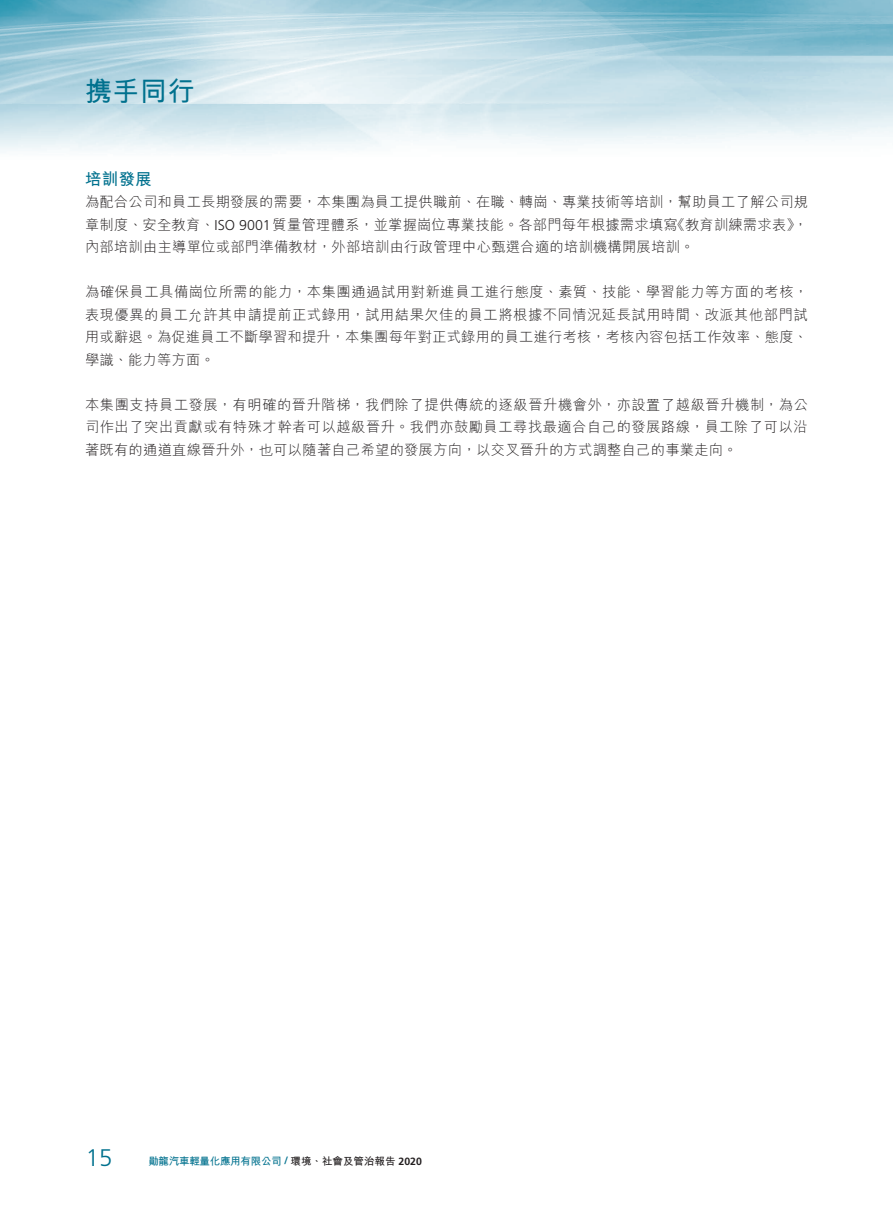
<style>
.page{position:relative;width:893px;height:1212px;background:#fff}
.page>*{position:absolute;margin:0;border:0;box-sizing:border-box;transform-origin:0 0}
.t1{font:700 27px "M Hei HK";color:#00718e}
.t2{font:300 24px "Frutiger LT Std";color:#00718e}
._01_H1{font:700 16.5px "M Hei HK";color:#00718e}
._00_txt{font:300 14.25px/22.5px "M Hei HK";letter-spacing:.02em;color:#231f20;text-align:justify}
.t3{font:700 10.5px "M Hei HK";letter-spacing:-.025em;color:#00718e}
.s1{font-family:"Frutiger LT Std"}
.s2{color:#231f20}
.s3{font-family:"Frutiger LT Std";color:#231f20}
</style>
<div class="page">
<img style="left:0;top:0;width:893px;height:152px">
<p class="t1" style="left:85px;top:71px;width:111px">携手同行</p>
<p class="_01_H1" style="left:85px;top:167px;width:68px">培訓發展</p>
<p class="_00_txt" style="left:85px;top:191px;width:725px">為配合公司和員工長期發展的需要，本集團為員工提供職前、在職、轉崗、專業技術等培訓，幫助員工了解公司規章制度、安全教育、<span class="s1">ISO 9001</span>質量管理體系，並掌握崗位專業技能。各部門每年根據需求填寫《教育訓練需求表》，內部培訓由主導單位或部門準備教材，外部培訓由行政管理中心甄選合適的培訓機構開展培訓。</p>
<p class="_00_txt" style="left:85px;top:281px;width:724px">為確保員工具備崗位所需的能力，本集團通過試用對新進員工進行態度、素質、技能、學習能力等方面的考核，表現優異的員工允許其申請提前正式錄用，試用結果欠佳的員工將根據不同情況延長試用時間、改派其他部門試用或辭退。為促進員工不斷學習和提升，本集團每年對正式錄用的員工進行考核，考核內容包括工作效率、態度、學識、能力等方面。</p>
<p class="_00_txt" style="left:85px;top:393px;width:724px">本集團支持員工發展，有明確的晉升階梯，我們除了提供傳統的逐級晉升機會外，亦設置了越級晉升機制，為公司作出了突出貢獻或有特殊才幹者可以越級晉升。我們亦鼓勵員工尋找最適合自己的發展路線，員工除了可以沿著既有的通道直線晉升外，也可以隨著自己希望的發展方向，以交叉晉升的方式調整自己的事業走向。</p>
<h2 class="t2" style="left:86px;top:1144px;width:28px">15</h2>
<p class="t3" style="left:148px;top:1153px;width:275px">勛龍汽車輕量化應用有限公司 <span class="s1">/</span> <span class="s2">環境、社會及管治報告</span> <span class="s3">2020</span></p>
</div>
